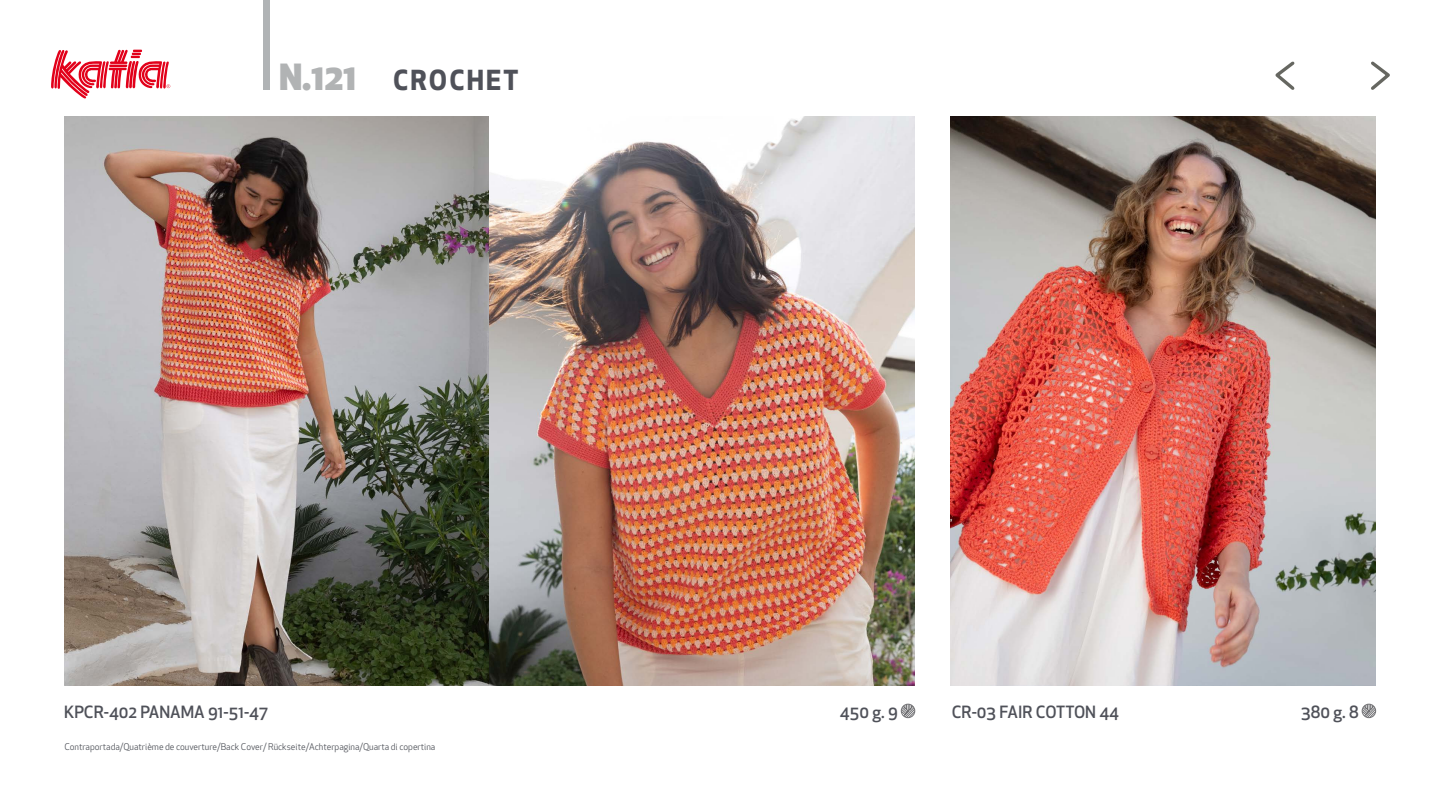
<style>
.page{position:relative;width:1440px;height:810px;background:#fff}
.page>*{position:absolute;margin:0;border:0;box-sizing:border-box;transform-origin:0 0}
.t1{font:700 27px "Apex New";letter-spacing:.08em;color:#4f5159}
.t2{font:500 16.5px "Apex New";color:#4f5159}
.t3{font:9px "Apex New";color:#4f5259}
.s1{font-weight:800;font-size:35.25px;color:#b1b3b4}
</style>
<div class="page">
<svg style="left:51px;top:49px;width:119px;height:50px"></svg>
<svg style="left:1371px;top:61px;width:19px;height:29px"></svg>
<svg style="left:1275px;top:61px;width:20px;height:29px"></svg>
<div style="left:263px;top:0;width:6px;height:90px;background:#b0b3b5"></div>
<svg style="left:901px;top:704px;width:14px;height:14px"></svg>
<div style="left:901px;top:704px;width:14px;height:14px;border:1px solid #707073;border-radius:50%"></div>
<svg style="left:1362px;top:704px;width:14px;height:14px"></svg>
<div style="left:1362px;top:704px;width:14px;height:14px;border:1px solid #707073;border-radius:50%"></div>
<img style="left:64px;top:116px;width:851px;height:570px">
<img style="left:951px;top:116px;width:425px;height:570px">
<h1 class="t1" style="left:279px;top:61px;width:241px"><span class="s1">N.121</span> CROCHET</h1>
<h2 class="t2" style="left:64px;top:701px;width:206px">KPCR-402 PANAMA 91-51-47</h2>
<h2 class="t2" style="left:840px;top:701px;width:59px">450 g. 9</h2>
<h2 class="t2" style="left:952px;top:701px;width:169px">CR-03 FAIR COTTON 44</h2>
<h2 class="t2" style="left:1301px;top:701px;width:59px">380 g. 8</h2>
<p class="t3" style="left:64px;top:741px;width:373px">Contraportada/Quatrième de couverture/Back Cover/ Rückseite/Achterpagina/Quarta di copertina</p>
</div>
